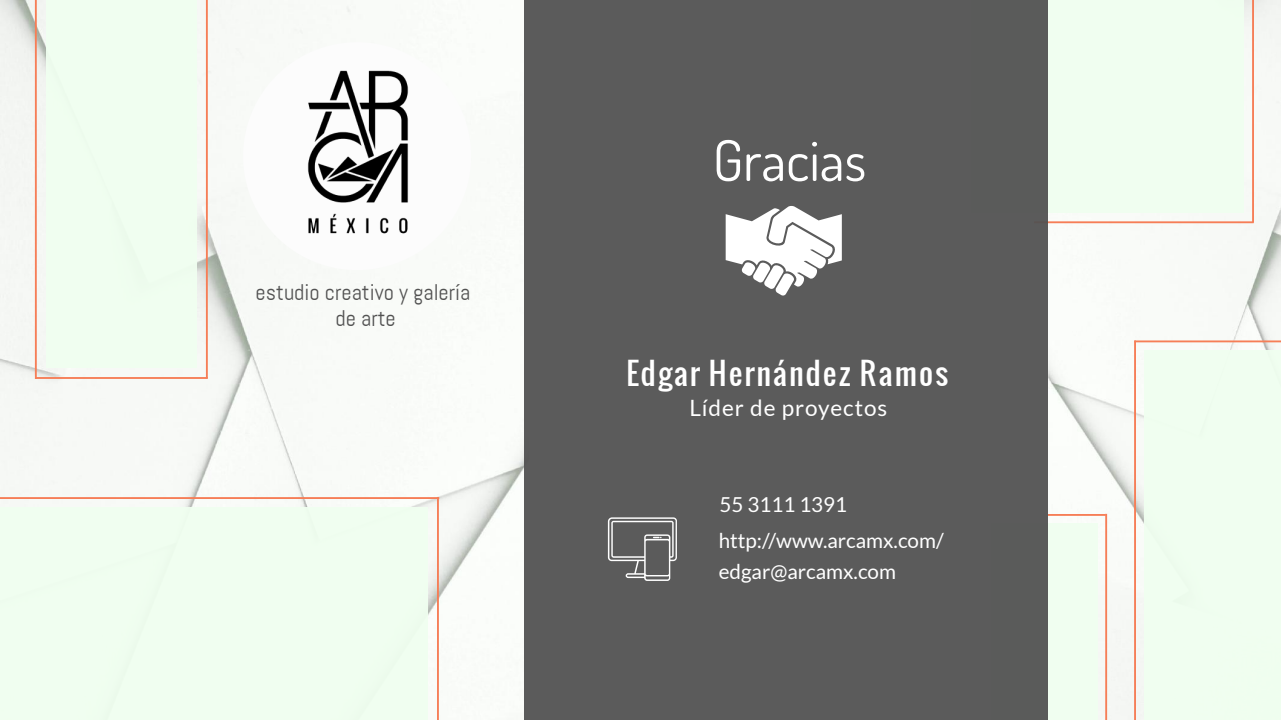
<style>
.page{position:relative;width:1281px;height:720px;background:#fff}
.page>*{position:absolute;margin:0;border:0;box-sizing:border-box;transform-origin:0 0}
.t1{font:56.25px "Dosis";color:#fff}
.t2{font:30px "Oswald";letter-spacing:.065em;color:#fff}
.t3{font:22.5px/26.2px "Abel";color:#525252;text-align:center}
.t4{font:22.5px "Lato";letter-spacing:.04em;color:#fff}
.t5{font:20.62px/31px "Lato";color:#fff}
</style>
<div class="page">
<img style="left:1048px;top:0;width:232px;height:720px">
<div style="left:970px;top:0;width:272px;height:213px;background:#f0fff0"></div>
<div style="left:990px;top:523px;width:106px;height:197px;background:#f0fff0"></div>
<div style="left:1143px;top:350px;width:137px;height:370px;background:#f0fff0"></div>
<hr style="left:1251px;top:0;width:2px;height:222px;background:#f67e57">
<hr style="left:1034px;top:221px;width:218px;height:2px;background:#f67e57">
<hr style="left:1048px;top:514px;width:56px;height:2px;background:#f67e57">
<hr style="left:1104px;top:515px;width:2px;height:205px;background:#f67e57">
<hr style="left:1135px;top:340px;width:145px;height:2px;background:#f67e57">
<hr style="left:1133px;top:341px;width:2px;height:379px;background:#f67e57">
<img style="left:0;top:0;width:523px;height:616px">
<svg style="left:243px;top:42px;width:228px;height:228px"></svg>
<img style="left:289px;top:64px;width:137px;height:178px">
<div style="left:0;top:507px;width:428px;height:213px;background:#f0fff0"></div>
<div style="left:46px;top:0;width:150px;height:368px;background:#f0fff0"></div>
<hr style="left:0;top:497px;width:438px;height:2px;background:#f67e57">
<hr style="left:36px;top:377px;width:171px;height:2px;background:#f67e57">
<hr style="left:35px;top:0;width:2px;height:378px;background:#f67e57">
<hr style="left:206px;top:0;width:2px;height:377px;background:#f67e57">
<hr style="left:437px;top:498px;width:2px;height:222px;background:#f67e57">
<div style="left:523px;top:0;width:524px;height:720px;background:#5b5b5b"></div>
<svg style="left:725px;top:206px;width:116px;height:90px"></svg>
<svg style="left:607px;top:517px;width:70px;height:64px"></svg>
<p class="t3" style="left:255px;top:280px;width:216px">estudio creativo y galería de arte</p>
<h1 class="t1" style="left:712px;top:124px;width:155px">Gracias</h1>
<h2 class="t2" style="left:626px;top:351px;width:323px">Edgar Hernández Ramos</h2>
<p class="t4" style="left:689px;top:394px;width:199px">Líder de proyectos</p>
<p class="t5" style="left:719px;top:489px;width:129px">55 3111 1391</p>
<p class="t5" style="left:718px;top:524px;width:226px">http://www.arcamx.com/ edgar@arcamx.com</p>
</div>
